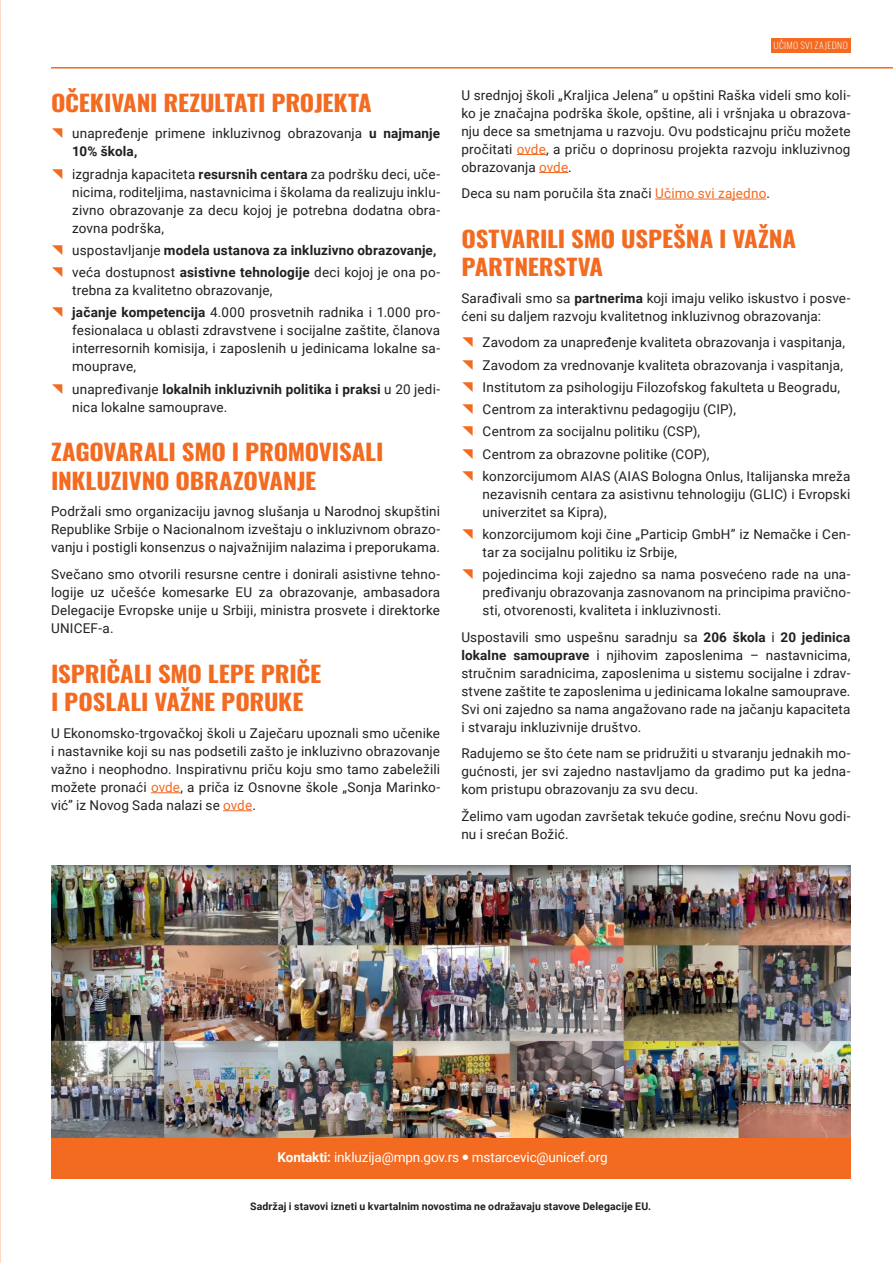
<style>
.page{position:relative;width:893px;height:1263px;background:#fff}
.page>*{position:absolute;margin:0;border:0;box-sizing:border-box;transform-origin:0 0}
.PODNASLOV{font:700 22.5px/28.5px "Oswald";letter-spacing:-.005em;color:#f36a21;scale:1.1 1}
.paragraph{font:13.5px/18px "Roboto";letter-spacing:.01em;color:#231f20;text-align:justify}
.List_Paragraph{font:13.5px/18px "Roboto";letter-spacing:.01em;color:#231f20;text-align:justify}
.paragraph-2{font:700 13.5px "Roboto";letter-spacing:.01em;color:#231f20}
.t1{font:13.5px "Roboto";letter-spacing:-.01em;color:#fff}
.paragraph-3{font:700 10.5px "Roboto";letter-spacing:.01em;color:#231f20}
.t2{font:200 9px "Oswald";letter-spacing:.035em;color:#fff;scale:1.1 1}
.s1{font-weight:700}
.s2{font-weight:400}
.s3{color:#f36a21}
</style>
<div class="page">
<img style="left:0;top:0;width:1px;height:1263px">
<div style="left:771px;top:38px;width:79px;height:14px;background:#f36a21"></div>
<svg style="left:151px;top:792px;width:29px;height:1px"></svg>
<svg style="left:223px;top:810px;width:29px;height:1px"></svg>
<hr style="left:51px;top:67px;width:842px;height:2px;background:#f36a21">
<svg style="left:517px;top:154px;width:29px;height:1px"></svg>
<svg style="left:539px;top:172px;width:29px;height:1px"></svg>
<hr style="left:655px;top:199px;width:111px;height:1px;background:#f36a21">
<div style="left:51px;top:1137px;width:799px;height:41px;background:#f36a21"></div>
<img style="left:51px;top:866px;width:799px;height:271px">
<p class="PODNASLOV" style="left:51px;top:86px;width:293px">OČEKIVANI REZULTATI PROJEKTA</p>
<p class="paragraph" style="left:72px;top:124px;width:369px">unapređenje primene inkluzivnog obrazovanja <span class="s1">u najmanje<br>10% škola,</span></p>
<p class="paragraph" style="left:72px;top:164px;width:369px">izgradnja kapaciteta <span class="s1">resursnih centara</span> za podršku deci, uče&shy;nicima, roditeljima, nastavnicima i školama da realizuju inklu&shy;zivno obrazovanje za decu kojoj je potrebna dodatna obra&shy;zovna podrška,</p>
<p class="paragraph-2" style="left:72px;top:241px;width:366px"><span class="s2">uspostavljanje</span> modela ustanova za inkluzivno obrazovanje,</p>
<p class="paragraph" style="left:72px;top:263px;width:369px">veća dostupnost <span class="s1">asistivne tehnologije</span> deci kojoj je ona po&shy;trebna za kvalitetno obrazovanje,</p>
<p class="paragraph" style="left:72px;top:303px;width:369px"><span class="s1">jačanje kompetencija</span> 4.000 prosvetnih radnika i 1.000 pro&shy;fesionalaca u oblasti zdravstvene i socijalne zaštite, članova interresornih komisija, i zaposlenih u jedinicama lokalne sa&shy;mouprave,</p>
<p class="paragraph" style="left:72px;top:379px;width:369px">unapređivanje <span class="s1">lokalnih inkluzivnih politika i praksi</span> u 20 jedi&shy;nica lokalne samouprave.</p>
<p class="PODNASLOV" style="left:51px;top:436px;width:304px">ZAGOVARALI SMO I PROMOVISALI<br>INKLUZIVNO OBRAZOVANJE</p>
<p class="paragraph" style="left:51px;top:502px;width:391px">Podržali smo organizaciju javnog slušanja u Narodnoj skupštini Republike Srbije o Nacionalnom izveštaju o inkluzivnom obrazo&shy;vanju i postigli konsenzus o najvažnijim nalazima i preporukama.</p>
<p class="paragraph" style="left:51px;top:565px;width:391px">Svečano smo otvorili resursne centre i donirali asistivne tehno&shy;logije uz učešće komesarke EU za obrazovanje, ambasadora Delegacije Evropske unije u Srbiji, ministra prosvete i direktorke UNICEF-a.</p>
<p class="PODNASLOV" style="left:51px;top:657px;width:247px">ISPRIČALI SMO LEPE PRIČE<br>I POSLALI VAŽNE PORUKE</p>
<p class="paragraph" style="left:51px;top:723px;width:391px">U Ekonomsko-trgovačkoj školi u Zaječaru upoznali smo učenike i nastavnike koji su nas podsetili zašto je inkluzivno obrazovanje važno i neophodno. Inspirativnu priču koju smo tamo zabeležili možete pronaći <span class="s3">ovde</span>, a priča iz Osnovne škole „Sonja Marinko&shy;vić” iz Novog Sada nalazi se <span class="s3">ovde</span>.</p>
<p class="t2" style="left:773px;top:37px;width:69px">UČIMO SVI ZAJEDNO</p>
<p class="paragraph" style="left:461px;top:85px;width:391px">U srednjoj školi „Kraljica Jelena” u opštini Raška videli smo koli&shy;ko je značajna podrška škole, opštine, ali i vršnjaka u obrazova&shy;nju dece sa smetnjama u razvoju. Ovu podsticajnu priču možete pročitati <span class="s3">ovde</span>, a priču o doprinosu projekta razvoju inkluzivnog obrazovanja <span class="s3">ovde</span>.</p>
<p class="paragraph" style="left:461px;top:184px;width:310px">Deca su nam poručila šta znači <span class="s3">Učimo svi zajedno</span>.</p>
<p class="PODNASLOV" style="left:461px;top:222px;width:306px">OSTVARILI SMO USPEŠNA I VAŽNA<br>PARTNERSTVA</p>
<p class="paragraph" style="left:461px;top:288px;width:391px">Sarađivali smo sa <span class="s1">partnerima</span> koji imaju veliko iskustvo i posve&shy;ćeni su daljem razvoju kvalitetnog inkluzivnog obrazovanja:</p>
<p class="List_Paragraph" style="left:483px;top:333px;width:364px">Zavodom za unapređenje kvaliteta obrazovanja i vaspitanja,</p>
<p class="List_Paragraph" style="left:483px;top:355px;width:362px">Zavodom za vrednovanje kvaliteta obrazovanja i vaspitanja,</p>
<p class="List_Paragraph" style="left:483px;top:377px;width:359px">Institutom za psihologiju Filozofskog fakulteta u Beogradu,</p>
<p class="List_Paragraph" style="left:483px;top:400px;width:255px">Centrom za interaktivnu pedagogiju (CIP),</p>
<p class="List_Paragraph" style="left:483px;top:422px;width:219px">Centrom za socijalnu politiku (CSP),</p>
<p class="List_Paragraph" style="left:483px;top:444px;width:228px">Centrom za obrazovne politike (COP),</p>
<p class="List_Paragraph" style="left:483px;top:466px;width:369px">konzorcijumom AIAS (AIAS Bologna Onlus, Italijanska mreža nezavisnih centara za asistivnu tehnologiju (GLIC) i Evropski univerzitet sa Kipra),</p>
<p class="List_Paragraph" style="left:483px;top:525px;width:369px">konzorcijumom koji čine „Particip GmbH” iz Nemačke i Cen&shy;tar za socijalnu politiku iz Srbije,</p>
<p class="List_Paragraph" style="left:483px;top:565px;width:369px">pojedincima koji zajedno sa nama posvećeno rade na una&shy;pređivanju obrazovanja zasnovanom na principima pravično&shy;sti, otvorenosti, kvaliteta i inkluzivnosti.</p>
<p class="paragraph" style="left:461px;top:628px;width:391px">Uspostavili smo uspešnu saradnju sa <span class="s1">206 škola</span> i <span class="s1">20 jedinica lokalne samouprave</span> i njihovim zaposlenima – nastavnicima, stručnim saradnicima, zaposlenima u sistemu socijalne i zdrav&shy;stvene zaštite te zaposlenima u jedinicama lokalne samouprave.<br>Svi oni zajedno sa nama angažovano rade na jačanju kapaciteta i stvaraju inkluzivnije društvo.</p>
<p class="paragraph" style="left:461px;top:744px;width:391px">Radujemo se što ćete nam se pridružiti u stvaranju jednakih mo&shy;gućnosti, jer svi zajedno nastavljamo da gradimo put ka jedna&shy;kom pristupu obrazovanju za svu decu.</p>
<p class="paragraph" style="left:461px;top:807px;width:391px">Želimo vam ugodan završetak tekuće godine, srećnu Novu godi&shy;nu i srećan Božić.</p>
<p class="t1" style="left:278px;top:1147px;width:332px"><span class="s1">Kontakti:</span> inkluzija@mpn.gov.rs mstarcevic@unicef.org</p>
<p class="paragraph-3" style="left:250px;top:1199px;width:403px">Sadržaj i stavovi izneti u kvartalnim novostima ne odražavaju stavove Delegacije EU.</p>
</div>
